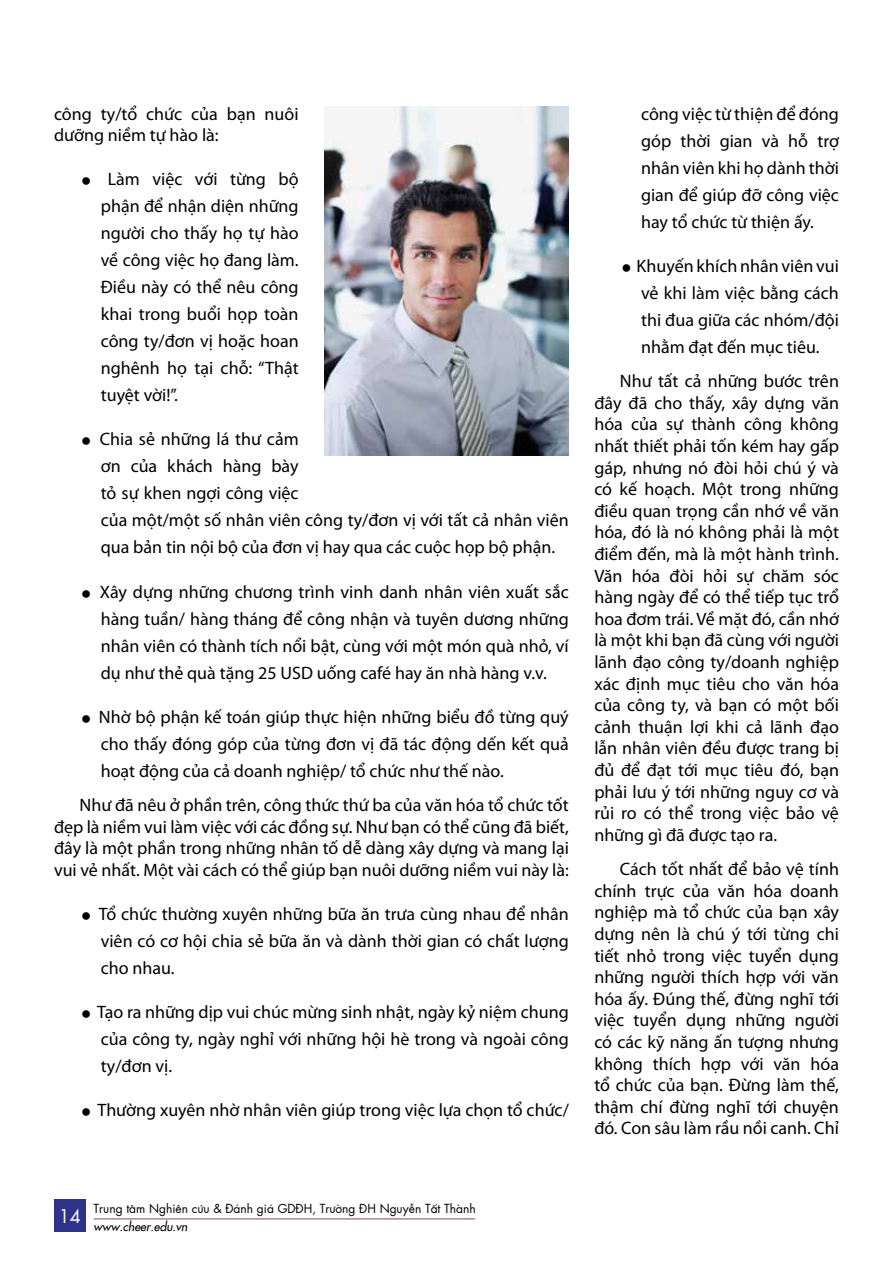
<style>
.page{position:relative;width:893px;height:1263px;background:#fff}
.page>*{position:absolute;margin:0;border:0;box-sizing:border-box;transform-origin:0 0}
.t1{font:18px/21.6px "Myriad Pro";color:#000;text-align:justify}
.t2{font:18px "SFU Futura";color:#fff}
.t3{font:12px "SFU Futura";color:#000}
.t4{font:italic 12px "SFU Futura";color:#000}
</style>
<div class="page">
<div style="left:54px;top:1199px;width:32px;height:33px;background:#2e3387"></div>
<hr style="left:94px;top:1218px;width:381px;height:1px;background:#af7ca4">
<img style="left:324px;top:106px;width:245px;height:349px">
<p class="t1" style="left:54px;top:103px;width:246px">công ty/tổ chức của bạn nuôi dưỡng niềm tự hào là:</p>
<p class="t1" style="left:101px;top:166px;width:199px;line-height:27px;text-indent:7px">Làm việc với từng bộ phận để nhận diện những người cho thấy họ tự hào về công việc họ đang làm.<br>Điều này có thể nêu công khai trong buổi họp toàn công ty/đơn vị hoặc hoan nghênh họ tại chỗ: “Thật tuyệt vời!”.</p>
<p class="t1" style="left:100px;top:426px;width:470px;line-height:27px;text-align:left">Chia sẻ những lá thư cảm<br>ơn của khách hàng bày<br>tỏ sự khen ngợi công việc<br>của một/một số nhân viên công ty/đơn vị với tất cả nhân viên qua bản tin nội bộ của đơn vị hay qua các cuộc họp bộ phận.</p>
<p class="t1" style="left:100px;top:578px;width:470px;line-height:27px">Xây dựng những chương trình vinh danh nhân viên xuất sắc hàng tuần/ hàng tháng để công nhận và tuyên dương những nhân viên có thành tích nổi bật, cùng với một món quà nhỏ, ví dụ như thẻ quà tặng 25 USD uống café hay ăn nhà hàng v.v.</p>
<p class="t1" style="left:99px;top:703px;width:472px;line-height:27px">Nhờ bộ phận kế toán giúp thực hiện những biểu đồ từng quý cho thấy đóng góp của từng đơn vị đã tác động dến kết quả hoạt động của cả doanh nghiệp/ tổ chức như thế nào.</p>
<p class="t1" style="left:54px;top:794px;width:516px;text-indent:26px">Như đã nêu ở phần trên, công thức thứ ba của văn hóa tổ chức tốt đẹp là niềm vui làm việc với các đồng sự. Như bạn có thể cũng đã biết, đây là một phần trong những nhân tố dễ dàng xây dựng và mang lại vui vẻ nhất. Một vài cách có thể giúp bạn nuôi dưỡng niềm vui này là:</p>
<p class="t1" style="left:99px;top:900px;width:472px;line-height:27px">Tổ chức thường xuyên những bữa ăn trưa cùng nhau để nhân viên có cơ hội chia sẻ bữa ăn và dành thời gian có chất lượng cho nhau.</p>
<p class="t1" style="left:97px;top:998px;width:473px;line-height:27px">Tạo ra những dịp vui chúc mừng sinh nhật, ngày kỷ niệm chung của công ty, ngày nghỉ với những hội hè trong và ngoài công ty/đơn vị.</p>
<p class="t1" style="left:98px;top:1098px;width:473px">Thường xuyên nhờ nhân viên giúp trong việc lựa chọn tổ chức/</p>
<p class="t1" style="left:641px;top:100px;width:199px;line-height:27px">công việc từ thiện để đóng góp thời gian và hỗ trợ nhân viên khi họ dành thời gian để giúp đỡ công việc hay tổ chức từ thiện ấy.</p>
<p class="t1" style="left:637px;top:252px;width:204px;line-height:27px">Khuyến khích nhân viên vui vẻ khi làm việc bằng cách thi đua giữa các nhóm/đội nhằm đạt đến mục tiêu.</p>
<p class="t1" style="left:594px;top:370px;width:246px;text-indent:26px">Như tất cả những bước trên đây đã cho thấy, xây dựng văn hóa của sự thành công không nhất thiết phải tốn kém hay gấp gáp, nhưng nó đòi hỏi chú ý và có kế hoạch. Một trong những điều quan trọng cần nhớ về văn hóa, đó là nó không phải là một điểm đến, mà là một hành trình.<br>Văn hóa đòi hỏi sự chăm sóc hàng ngày để có thể tiếp tục trổ hoa đơm trái. Về mặt đó, cần nhớ là một khi bạn đã cùng với người lãnh đạo công ty/doanh nghiệp xác định mục tiêu cho văn hóa của công ty, và bạn có một bối cảnh thuận lợi khi cả lãnh đạo lẫn nhân viên đều được trang bị đủ để đạt tới mục tiêu đó, bạn phải lưu ý tới những nguy cơ và rủi ro có thể trong việc bảo vệ những gì đã được tạo ra.</p>
<p class="t1" style="left:594px;top:858px;width:246px;text-indent:26px">Cách tốt nhất để bảo vệ tính chính trực của văn hóa doanh nghiệp mà tổ chức của bạn xây dựng nên là chú ý tới từng chi tiết nhỏ trong việc tuyển dụng những người thích hợp với văn hóa ấy. Đúng thế, đừng nghĩ tới việc tuyển dụng những người có các kỹ năng ấn tượng nhưng không thích hợp với văn hóa tổ chức của bạn. Đừng làm thế, thậm chí đừng nghĩ tới chuyện đó. Con sâu làm rầu nồi canh. Chỉ</p>
<p class="t2" style="left:59px;top:1201px;width:24px">14</p>
<p class="t3" style="left:94px;top:1199px;width:384px">Trung tâm Nghiên cứu &amp; Đánh giá GDĐH, Trường ĐH Nguyễn Tất Thành</p>
<p class="t4" style="left:94px;top:1217px;width:96px">www.cheer.edu.vn</p>
</div>
